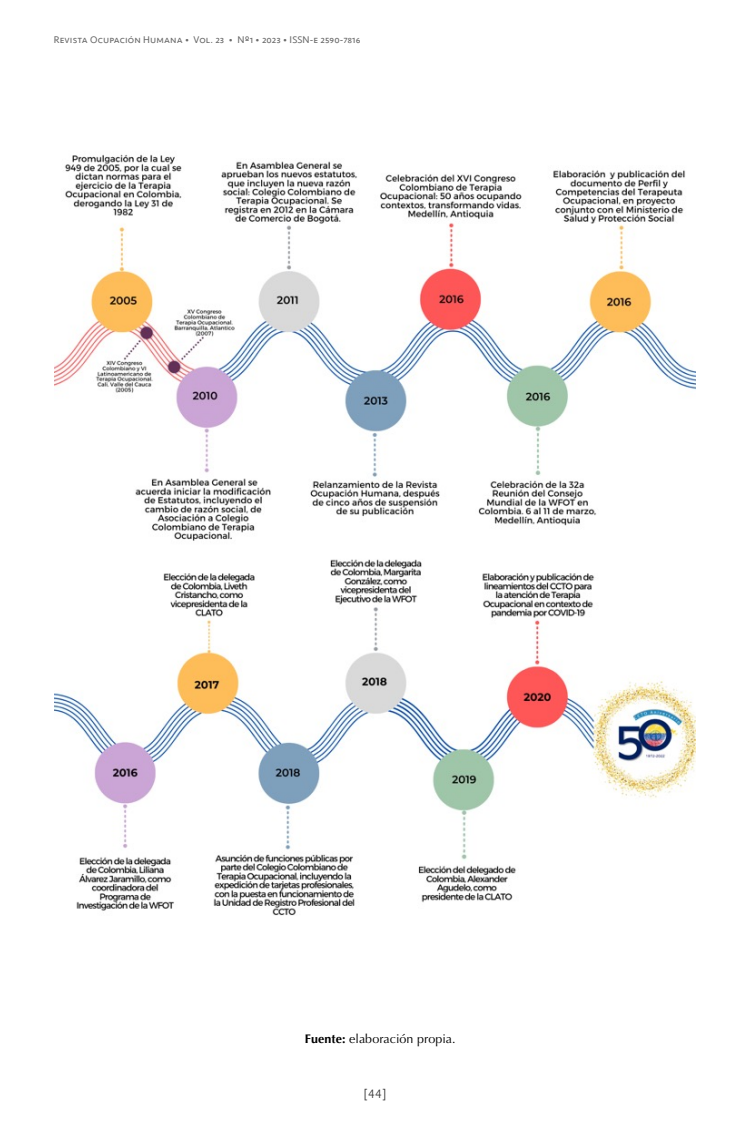
<style>
.page{position:relative;width:750px;height:1125px;background:#fff}
.page>*{position:absolute;margin:0;border:0;box-sizing:border-box;transform-origin:0 0}
.t1{font:12.5px "Optima";letter-spacing:.005em;color:#000}
.t2{font:300 12.5px "Seravek";color:#333}
.t3{font:10px "Seravek";letter-spacing:.01em;color:#696969}
.s1{font-weight:700}
</style>
<div class="page">
<img style="left:54px;top:154px;width:642px;height:762px">
<p class="t3" style="left:54px;top:32px;width:308px">Revista Ocupación Humana • Vol. 23 • Nº1 • 2023 • ISSN-e 2590-7816</p>
<p class="t1" style="left:305px;top:1032px;width:152px"><span class="s1">Fuente:</span> elaboración propia.</p>
<p class="t2" style="left:364px;top:1086px;width:24px">[44]</p>
</div>
